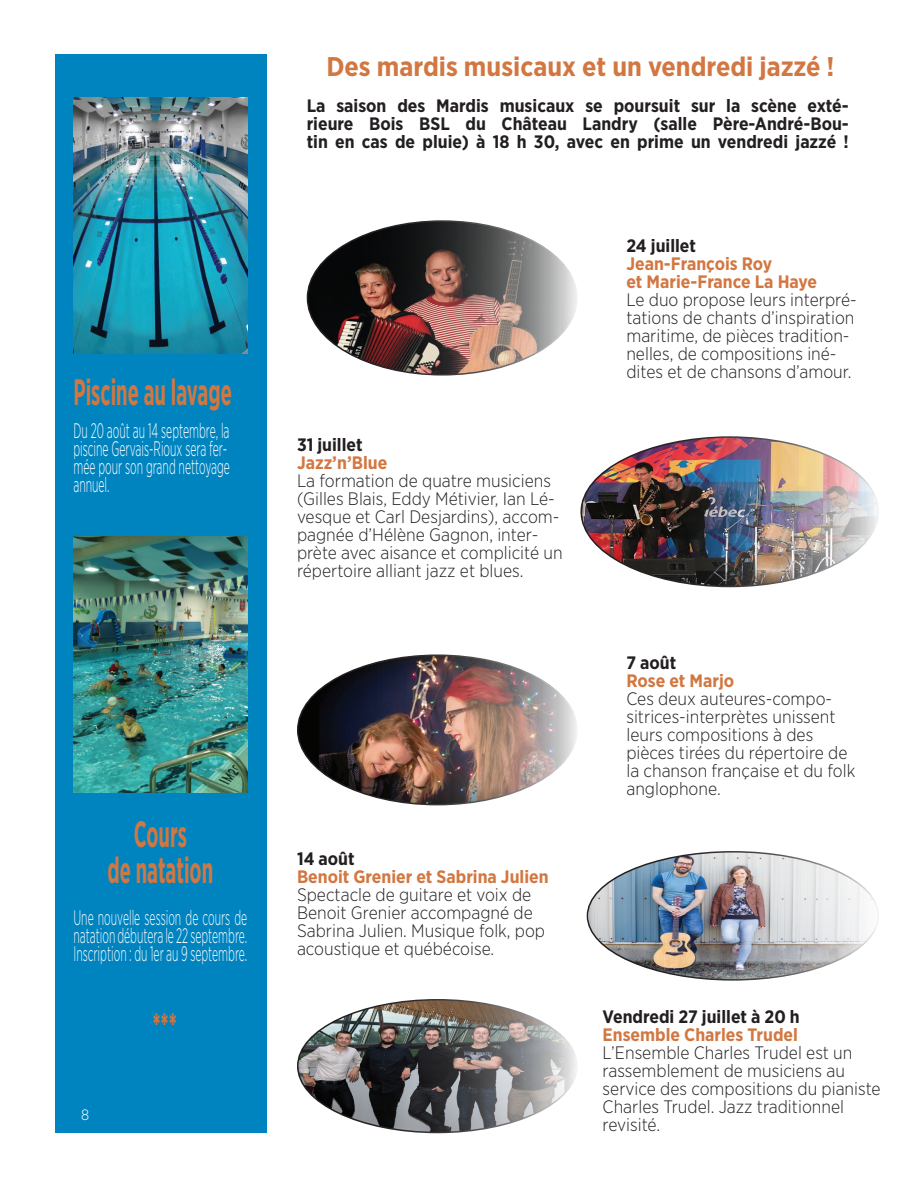
<style>
.page{position:relative;width:918px;height:1188px;background:#fff}
.page>*{position:absolute;margin:0;border:0;box-sizing:border-box;transform-origin:0 0}
.t1{font:700 36.75px/36px "Gotham Narrow";color:#d27741;text-align:center;scale:.57 1}
.t2{font:700 27px "Gotham Narrow";color:#d27741}
.t3{font:300 21px/18px "Gotham Narrow";color:#f9fcfe;text-align:justify;scale:.57 1}
.t4{font:300 21px/18px "Gotham Narrow";color:#fff;scale:.57 1}
.t5{font:300 18px/18px "Gotham Narrow";color:#231f20}
.t6{font:700 18px/18px "Gotham Narrow";color:#231f20;text-align:justify}
.t7{font:700 18px/18px "Gotham Narrow";color:#d27741}
.t8{font:300 15px "Gotham Narrow";color:#fff}
</style>
<div class="page">
<div style="left:55px;top:55px;width:211px;height:1078px;background:#0084c0"></div>
<img style="left:307px;top:221px;width:268px;height:152px">
<img style="left:581px;top:437px;width:295px;height:149px">
<img style="left:298px;top:656px;width:277px;height:149px">
<img style="left:587px;top:852px;width:289px;height:128px">
<img style="left:298px;top:1000px;width:277px;height:132px">
<img style="left:73px;top:97px;width:174px;height:256px">
<img style="left:73px;top:537px;width:174px;height:256px">
<h1 class="t1" style="left:73px;top:374px;width:279px">Piscine au lavage</h1>
<p class="t4" style="left:73px;top:421px;width:276px">Du 20 août au 14 septembre, la piscine Gervais-Rioux sera fer&shy;mée pour son grand nettoyage annuel.</p>
<h1 class="t1" style="left:108px;top:816px;width:187px">Cours<br>de natation</h1>
<p class="t3" style="left:73px;top:909px;width:307px">Une nouvelle session de cours de natation débutera le 22 septembre.<br>Inscription : du 1er au 9 septembre.</p>
<p class="t8" style="left:81px;top:1106px;width:10px">8</p>
<h1 class="t1" style="left:152px;top:1008px;width:45px">***</h1>
<h2 class="t2" style="left:326px;top:50px;width:510px">Des mardis musicaux et un vendredi jazzé !</h2>
<p class="t6" style="left:307px;top:96px;width:544px">La saison des Mardis musicaux se poursuit sur la scène exté&shy;rieure Bois BSL du Château Landry (salle Père-André-Bou&shy;tin en cas de pluie) à 18 h 30, avec en prime un vendredi jazzé !</p>
<p class="t6" style="left:297px;top:435px;width:67px">31 juillet</p>
<p class="t7" style="left:297px;top:453px;width:92px">Jazz’n’Blue</p>
<p class="t5" style="left:297px;top:471px;width:267px">La formation de quatre musiciens (Gilles Blais, Eddy Métivier, Ian Lé&shy;vesque et Carl Desjardins), accom&shy;pagnée d’Hélène Gagnon, inter&shy;prète avec aisance et complicité un répertoire alliant jazz et blues.</p>
<p class="t6" style="left:297px;top:850px;width:59px">14 août</p>
<p class="t7" style="left:297px;top:868px;width:253px">Benoit Grenier et Sabrina Julien</p>
<p class="t5" style="left:297px;top:886px;width:250px">Spectacle de guitare et voix de<br>Benoit Grenier accompagné de<br>Sabrina Julien. Musique folk, pop acoustique et québécoise.</p>
<p class="t6" style="left:626px;top:237px;width:71px">24 juillet</p>
<p class="t7" style="left:626px;top:255px;width:192px">Jean-François Roy<br>et Marie-France La Haye</p>
<p class="t5" style="left:626px;top:290px;width:232px">Le duo propose leurs interpré&shy;tations de chants d’inspiration maritime, de pièces tradition&shy;nelles, de compositions iné&shy;dites et de chansons d’amour.</p>
<p class="t6" style="left:626px;top:653px;width:51px">7 août</p>
<p class="t7" style="left:626px;top:671px;width:109px">Rose et Marjo</p>
<p class="t5" style="left:626px;top:689px;width:231px">Ces deux auteures-compo&shy;sitrices-interprètes unissent leurs compositions à des pièces tirées du répertoire de la chanson française et du folk anglophone.</p>
<p class="t6" style="left:603px;top:1008px;width:199px">Vendredi 27 juillet à 20 h</p>
<p class="t7" style="left:603px;top:1026px;width:197px">Ensemble Charles Trudel</p>
<p class="t5" style="left:603px;top:1043px;width:280px">L’Ensemble Charles Trudel est un rassemblement de musiciens au service des compositions du pianiste<br>Charles Trudel. Jazz traditionnel revisité.</p>
</div>
